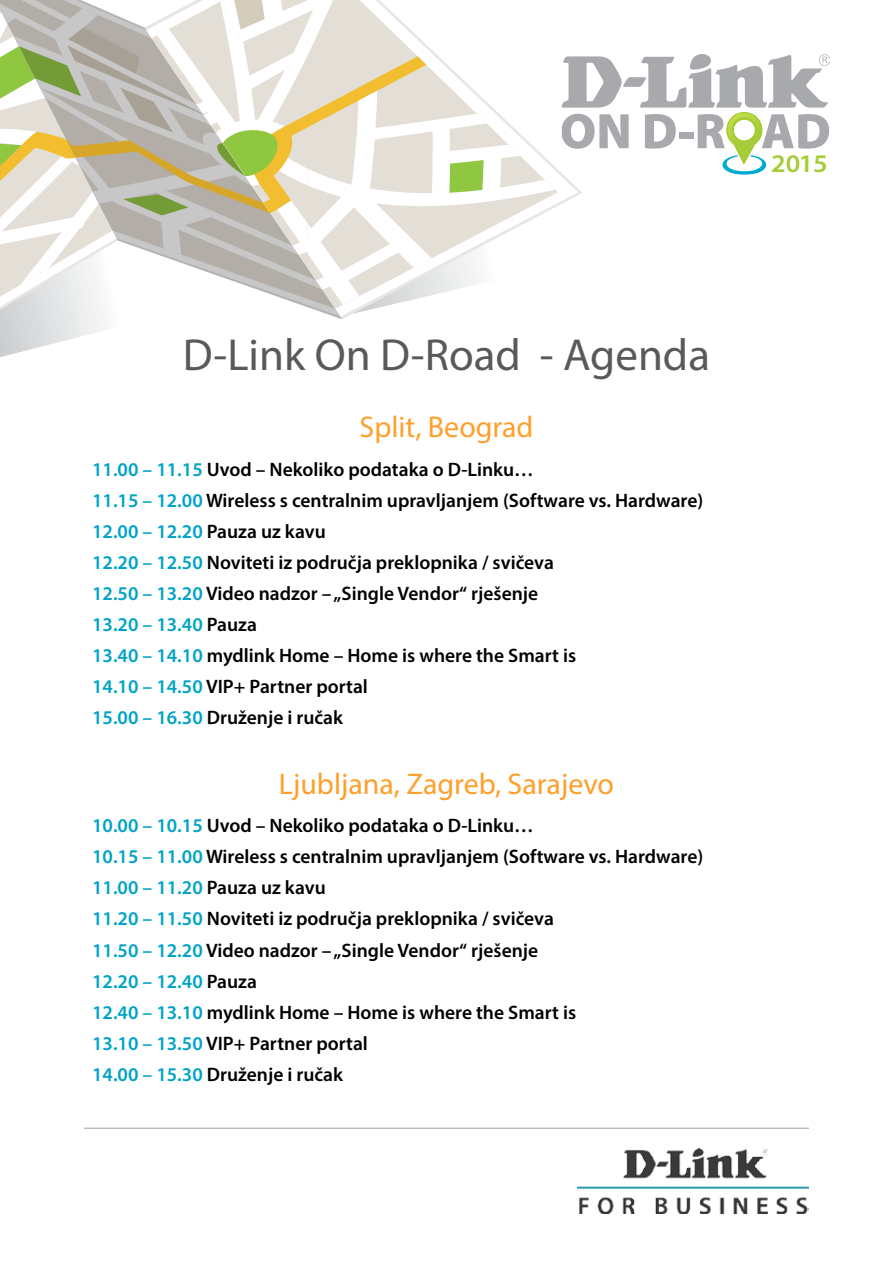
<style>
.page{position:relative;width:893px;height:1263px;background:#fff}
.page>*{position:absolute;margin:0;border:0;box-sizing:border-box;transform-origin:0 0}
.t1{font:45px "Myriad Pro";color:#58595b}
.t2{font:30px "Myriad Pro";color:#ff9f2b}
.t3{font:600 25.5px "Myriad Pro";color:#a6cc38;scale:1.07 1}
.t4{font:600 19.5px/31px "Myriad Pro";color:#000}
.s1{color:#00a3c7}
</style>
<div class="page">
<img style="left:577px;top:1149px;width:232px;height:64px">
<svg style="left:520px;top:134px;width:35px;height:92px"></svg>
<svg style="left:0;top:0;width:520px;height:357px"></svg>
<hr style="left:84px;top:1127px;width:725px;height:2px;background:#bcbec0">
<svg style="left:562px;top:54px;width:268px;height:121px"></svg>
<img style="left:727px;top:113px;width:34px;height:34px">
<h3 class="t3" style="left:771px;top:147px;width:54px">2015</h3>
<h1 class="t1" style="left:183px;top:328px;width:529px">D-Link On D-Road - Agenda</h1>
<h2 class="t2" style="left:360px;top:409px;width:175px">Split, Beograd</h2>
<p class="t4" style="left:92px;top:453px;width:613px"><span class="s1">11.00 – 11.15</span> Uvod – Nekoliko podataka o D-Linku…<br><span class="s1">11.15 – 12.00</span> Wireless s centralnim upravljanjem (Software vs. Hardware)<br><span class="s1">12.00 – 12.20</span> Pauza uz kavu<br><span class="s1">12.20 – 12.50</span> Noviteti iz područja preklopnika / svičeva<br><span class="s1">12.50 – 13.20</span> Video nadzor – „Single Vendor“ rješenje<br><span class="s1">13.20 – 13.40</span> Pauza<br><span class="s1">13.40 – 14.10</span> mydlink Home – Home is where the Smart is<br><span class="s1">14.10 – 14.50</span> VIP+ Partner portal<br><span class="s1">15.00 – 16.30</span> Druženje i ručak</p>
<h2 class="t2" style="left:279px;top:765px;width:337px">Ljubljana, Zagreb, Sarajevo</h2>
<p class="t4" style="left:92px;top:810px;width:613px"><span class="s1">10.00 – 10.15</span> Uvod – Nekoliko podataka o D-Linku…<br><span class="s1">10.15 – 11.00</span> Wireless s centralnim upravljanjem (Software vs. Hardware)<br><span class="s1">11.00 – 11.20</span> Pauza uz kavu<br><span class="s1">11.20 – 11.50</span> Noviteti iz područja preklopnika / svičeva<br><span class="s1">11.50 – 12.20</span> Video nadzor – „Single Vendor“ rješenje<br><span class="s1">12.20 – 12.40</span> Pauza<br><span class="s1">12.40 – 13.10</span> mydlink Home – Home is where the Smart is<br><span class="s1">13.10 – 13.50</span> VIP+ Partner portal<br><span class="s1">14.00 – 15.30</span> Druženje i ručak</p>
</div>
